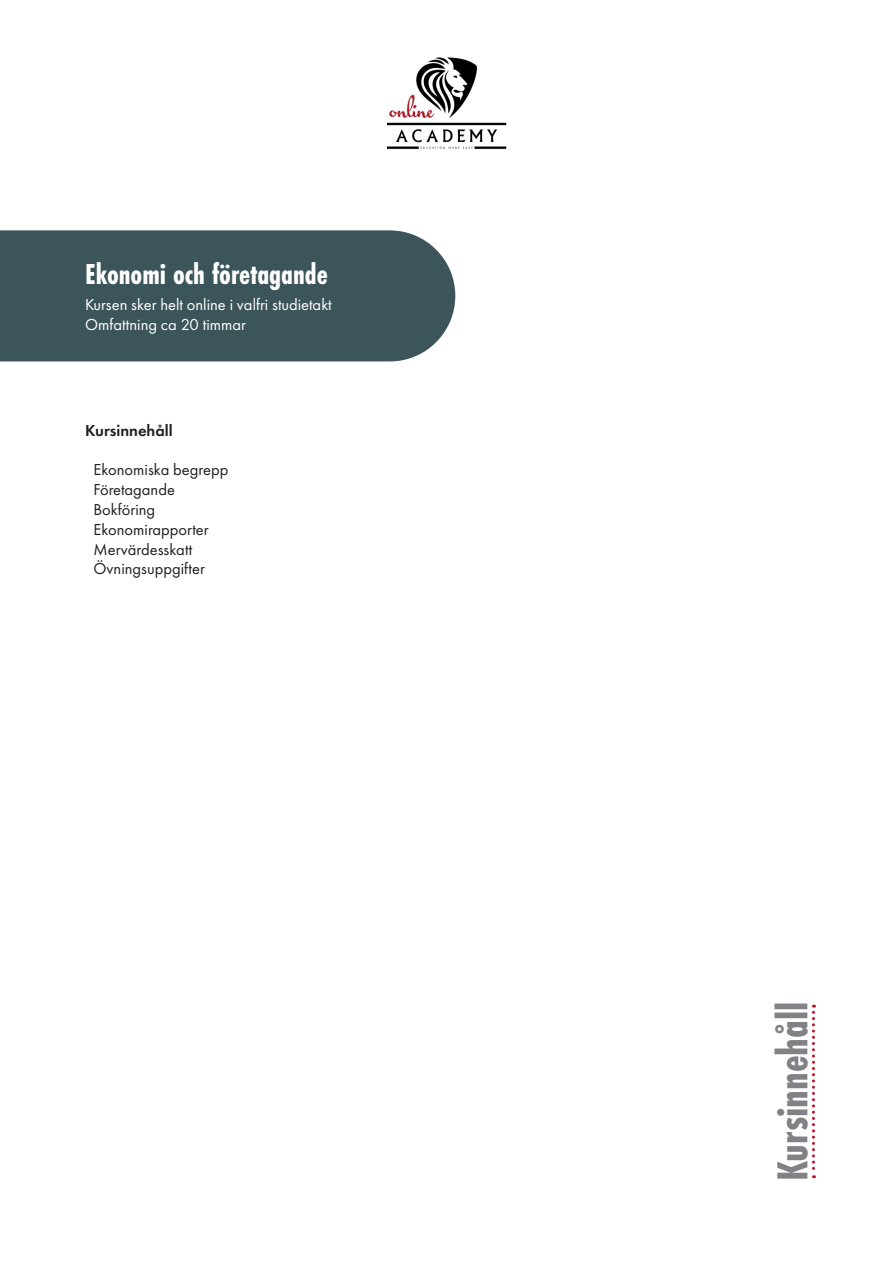
<style>
.page{position:relative;width:893px;height:1263px;background:#fff}
.page>*{position:absolute;margin:0;border:0;box-sizing:border-box;transform-origin:0 0}
.t1{font:700 45px "Futura PT Cond";color:#808285}
.t2{font:700 30px "Futura PT Cond";color:#fff}
.t3{font:16.5px "Futura PT";color:#231f20}
.t4{font:16.5px "Futura PT";color:#fff}
.t5{font:600 16.5px "Futura PT";color:#231f20}
</style>
<div class="page">
<div style="left:0;top:230px;width:455px;height:131px;background:#3c555a"></div>
<img style="left:386px;top:57px;width:121px;height:93px">
<svg style="left:812px;top:1005px;width:3px;height:173px"></svg>
<p class="t2" style="left:85px;top:257px;width:244px">Ekonomi och företagande</p>
<p class="t4" style="left:85px;top:295px;width:248px">Kursen sker helt online i valfri studietakt</p>
<p class="t4" style="left:85px;top:314px;width:162px">Omfattning ca 20 timmar</p>
<p class="t5" style="left:85px;top:420px;width:89px">Kursinnehåll</p>
<p class="t3" style="left:94px;top:460px;width:136px">Ekonomiska begrepp</p>
<p class="t3" style="left:94px;top:480px;width:83px">Företagande</p>
<p class="t3" style="left:94px;top:500px;width:63px">Bokföring</p>
<p class="t3" style="left:94px;top:519px;width:117px">Ekonomirapporter</p>
<p class="t3" style="left:94px;top:539px;width:100px">Mervärdesskatt</p>
<p class="t3" style="left:94px;top:559px;width:113px">Övningsuppgifter</p>
<p class="t1" style="left:766px;top:1181px;width:181px;rotate:-90deg">Kursinnehåll</p>
</div>
